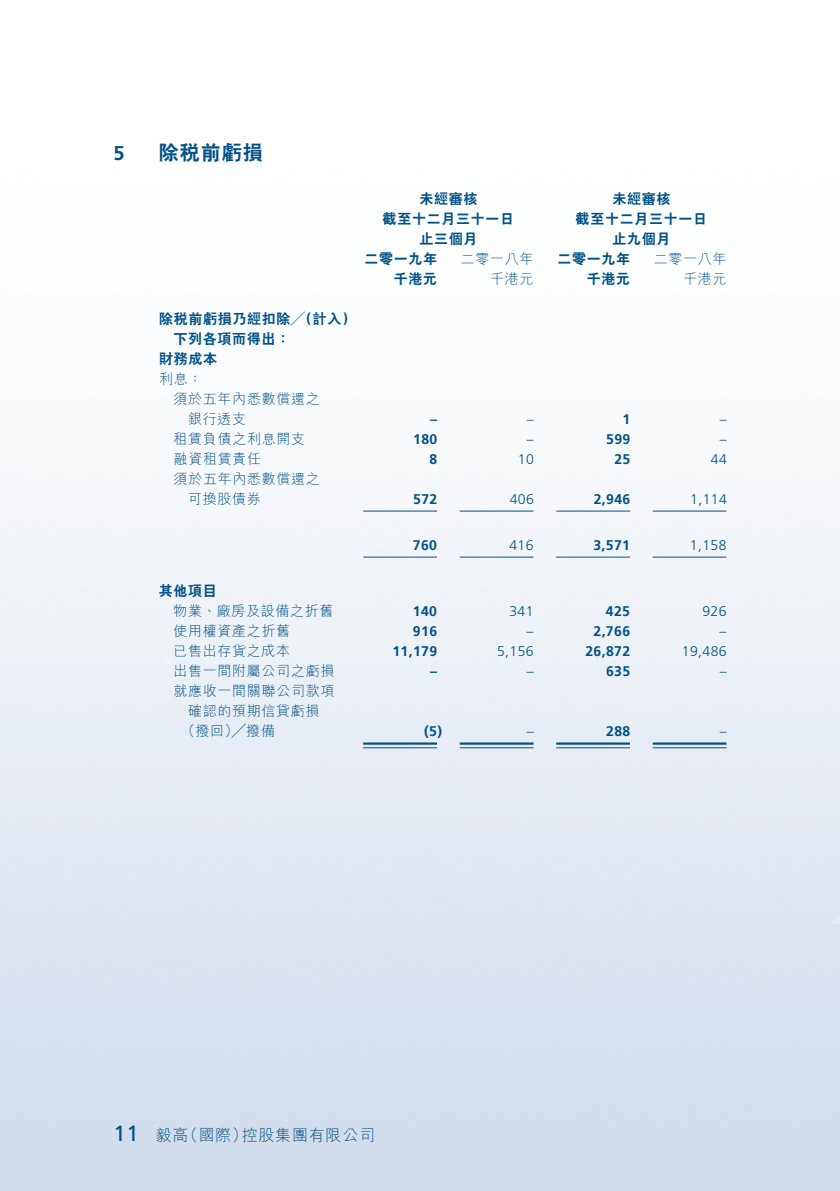
<style>
.page{position:relative;width:840px;height:1191px;background:#fff}
.page>*{position:absolute;margin:0;border:0;box-sizing:border-box;transform-origin:0 0}
.t1{font:22px "Frutiger LT Std";color:#005187}
.t2{font:800 20px "C Hei 2 HK";letter-spacing:.05em;color:#005187}
.t3{font:700 20px "Frutiger LT Std";color:#005187}
.t4{font:300 16px "M Hei HK";letter-spacing:.05em;color:#005187}
.t5{font:300 14px/20px "M Hei HK";letter-spacing:.05em;color:#005187}
.t6{font:800 14px/20px "C Hei 2 HK";letter-spacing:.05em;color:#005187;text-align:center}
.t7{font:700 14px "Frutiger LT Std";letter-spacing:.03em;color:#005187}
.t8{font:300 14px "Frutiger LT Std";letter-spacing:.03em;color:#005187}
</style>
<div class="page">
<img style="left:0;top:472px;width:839px;height:719px">
<hr style="left:363px;top:510px;width:74px;height:1px;background:#005187">
<hr style="left:459px;top:510px;width:74px;height:1px;background:#005187">
<hr style="left:556px;top:510px;width:73px;height:1px;background:#005187">
<hr style="left:652px;top:510px;width:74px;height:1px;background:#005187">
<hr style="left:363px;top:556px;width:74px;height:1px;background:#005187">
<hr style="left:459px;top:556px;width:74px;height:1px;background:#005187">
<hr style="left:556px;top:556px;width:73px;height:1px;background:#005187">
<hr style="left:652px;top:556px;width:74px;height:1px;background:#005187">
<hr style="left:363px;top:742px;width:74px;height:2px;background:#005187">
<hr style="left:363px;top:747px;width:74px;height:1px;background:#005187">
<hr style="left:459px;top:742px;width:74px;height:2px;background:#005187">
<hr style="left:459px;top:747px;width:74px;height:1px;background:#005187">
<hr style="left:556px;top:742px;width:73px;height:2px;background:#005187">
<hr style="left:556px;top:747px;width:73px;height:1px;background:#005187">
<hr style="left:652px;top:742px;width:74px;height:2px;background:#005187">
<hr style="left:652px;top:747px;width:74px;height:1px;background:#005187">
<h2 class="t3" style="left:113px;top:141px;width:13px">5</h2>
<h2 class="t2" style="left:159px;top:142px;width:105px">除稅前虧損</h2>
<p class="t6" style="left:382px;top:188px;width:133px">未經審核<br>截至十二月三十一日止三個月</p>
<p class="t6" style="left:364px;top:248px;width:74px">二零一九年</p>
<p class="t5" style="left:460px;top:248px;width:74px">二零一八年</p>
<p class="t6" style="left:612px;top:188px;width:60px">未經審核</p>
<p class="t6" style="left:575px;top:208px;width:133px">截至十二月三十一日止九個月</p>
<p class="t5" style="left:653px;top:248px;width:74px">二零一八年</p>
<p class="t6" style="left:557px;top:248px;width:74px">二零一九年</p>
<p class="t6" style="left:393px;top:268px;width:45px">千港元</p>
<p class="t5" style="left:490px;top:268px;width:45px">千港元</p>
<p class="t6" style="left:586px;top:268px;width:45px">千港元</p>
<p class="t5" style="left:682px;top:268px;width:45px">千港元</p>
<p class="t6" style="left:159px;top:308px;width:198px">除稅前虧損乃經扣除╱（計入(</p>
<p class="t6" style="left:173px;top:328px;width:118px">下列各項而得出：</p>
<p class="t6" style="left:159px;top:348px;width:60px">財務成本</p>
<p class="t5" style="left:173px;top:368px;width:148px;text-indent:-14px">利息：<br>須於五年內悉數償還之</p>
<p class="t5" style="left:188px;top:408px;width:60px">銀行透支</p>
<p class="t7" style="left:430px;top:411px;width:8px">–</p>
<p class="t8" style="left:526px;top:411px;width:8px">–</p>
<p class="t7" style="left:622px;top:411px;width:9px">1</p>
<p class="t8" style="left:719px;top:411px;width:8px">–</p>
<p class="t5" style="left:173px;top:428px;width:133px">租賃負債之利息開支</p>
<p class="t7" style="left:413px;top:431px;width:26px">180</p>
<p class="t8" style="left:526px;top:431px;width:8px">–</p>
<p class="t7" style="left:605px;top:431px;width:26px">599</p>
<p class="t8" style="left:719px;top:431px;width:8px">–</p>
<p class="t5" style="left:173px;top:448px;width:148px">融資租賃責任<br>須於五年內悉數償還之</p>
<p class="t7" style="left:429px;top:451px;width:9px">8</p>
<p class="t8" style="left:517px;top:451px;width:17px">10</p>
<p class="t7" style="left:614px;top:451px;width:17px">25</p>
<p class="t8" style="left:710px;top:451px;width:17px">44</p>
<p class="t5" style="left:188px;top:488px;width:74px">可換股債券</p>
<p class="t7" style="left:413px;top:491px;width:26px">572</p>
<p class="t8" style="left:509px;top:491px;width:26px">406</p>
<p class="t7" style="left:593px;top:491px;width:38px">2,946</p>
<p class="t8" style="left:689px;top:491px;width:38px">1,114</p>
<p class="t7" style="left:412px;top:536px;width:26px">760</p>
<p class="t8" style="left:509px;top:537px;width:26px">416</p>
<p class="t7" style="left:593px;top:536px;width:38px">3,571</p>
<p class="t8" style="left:689px;top:537px;width:38px">1,158</p>
<p class="t6" style="left:159px;top:580px;width:60px">其他項目</p>
<p class="t5" style="left:173px;top:600px;width:162px">物業、廠房及設備之折舊</p>
<p class="t7" style="left:412px;top:603px;width:26px">140</p>
<p class="t8" style="left:509px;top:603px;width:26px">341</p>
<p class="t7" style="left:605px;top:603px;width:26px">425</p>
<p class="t8" style="left:702px;top:603px;width:26px">926</p>
<p class="t5" style="left:173px;top:620px;width:118px">使用權資產之折舊</p>
<p class="t7" style="left:412px;top:623px;width:26px">916</p>
<p class="t8" style="left:526px;top:623px;width:8px">–</p>
<p class="t7" style="left:593px;top:623px;width:38px">2,766</p>
<p class="t8" style="left:719px;top:623px;width:8px">–</p>
<p class="t5" style="left:173px;top:640px;width:118px">已售出存貨之成本</p>
<p class="t7" style="left:392px;top:643px;width:46px">11,179</p>
<p class="t8" style="left:496px;top:643px;width:38px">5,156</p>
<p class="t7" style="left:585px;top:643px;width:46px">26,872</p>
<p class="t8" style="left:681px;top:643px;width:46px">19,486</p>
<p class="t5" style="left:173px;top:660px;width:162px;text-align:center">出售一間附屬公司之虧損就應收一間關聯公司款項確認的預期信貸虧損</p>
<p class="t7" style="left:430px;top:663px;width:8px">–</p>
<p class="t8" style="left:526px;top:663px;width:8px">–</p>
<p class="t7" style="left:605px;top:663px;width:26px">635</p>
<p class="t8" style="left:719px;top:663px;width:8px">–</p>
<p class="t5" style="left:181px;top:720px;width:95px">（撥回）╱撥備</p>
<p class="t7" style="left:424px;top:723px;width:19px">(5)</p>
<p class="t8" style="left:526px;top:723px;width:8px">–</p>
<p class="t7" style="left:605px;top:723px;width:26px">288</p>
<p class="t8" style="left:719px;top:723px;width:8px">–</p>
<h1 class="t1" style="left:113px;top:1120px;width:27px">11</h1>
<p class="t4" style="left:156px;top:1127px;width:34px">毅高</p>
<p class="t4" style="left:182px;top:1127px;width:67px">（國際）</p>
<p class="t4" style="left:241px;top:1127px;width:135px">控股集團有限公司</p>
</div>
